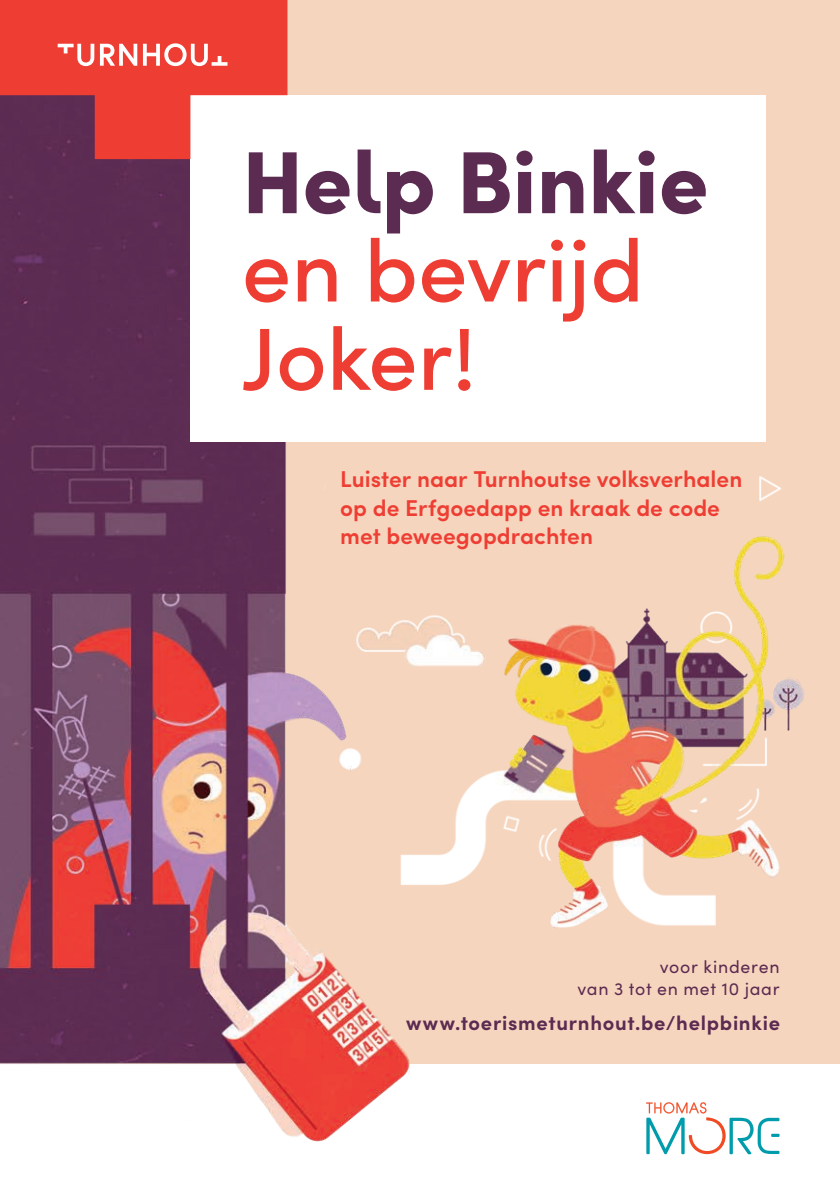
<style>
.page{position:relative;width:840px;height:1191px;background:#fff}
.page>*{position:absolute;margin:0;border:0;box-sizing:border-box;transform-origin:0 0}
.t1{font:500 88.2px/88.2px "Sofia Pro";color:#ee3e34}
.t2{font:900 88.2px "Sofia Pro";color:#5c2b51}
.t3{font:600 23px/28.2px "Sofia Pro";color:#ee3e34}
.t4{font:700 20.2px "Sofia Pro";letter-spacing:.035em;color:#5c2b51}
.t5{font:17.6px/22px "Sofia Pro";letter-spacing:.04em;color:#5c2b51;text-align:right}
</style>
<div class="page">
<div style="left:0;top:0;width:839px;height:1063px;background:#f6d5be"></div>
<img style="left:0;top:0;width:347px;height:1142px">
<svg style="left:646px;top:1122px;width:133px;height:32px"></svg>
<div style="left:191px;top:99px;width:567px;height:164px;background:#fff"></div>
<div style="left:191px;top:188px;width:502px;height:252px;background:#fff"></div>
<svg style="left:0;top:0;width:287px;height:159px;background:#db5756"></svg>
<svg style="left:58px;top:43px;width:169px;height:23px;background:#f3827c"></svg>
<img style="left:344px;top:142px;width:471px;height:980px">
<img style="left:342px;top:582px;width:151px;height:115px">
<h1 class="t2" style="left:242px;top:113px;width:468px">Help Binkie</h1>
<h1 class="t1" style="left:242px;top:221px;width:403px">en bevrijd<br>Joker!</h1>
<p class="t3" style="left:340px;top:463px;width:403px">Luister naar Turnhoutse volksverhalen op de Erfgoedapp en kraak de code met beweegopdrachten</p>
<p class="t5" style="left:577px;top:954px;width:203px">voor kinderen<br>van 3 tot en met 10 jaar</p>
<p class="t4" style="left:406px;top:1007px;width:375px">www.toerismeturnhout.be/helpbinkie</p>
</div>
